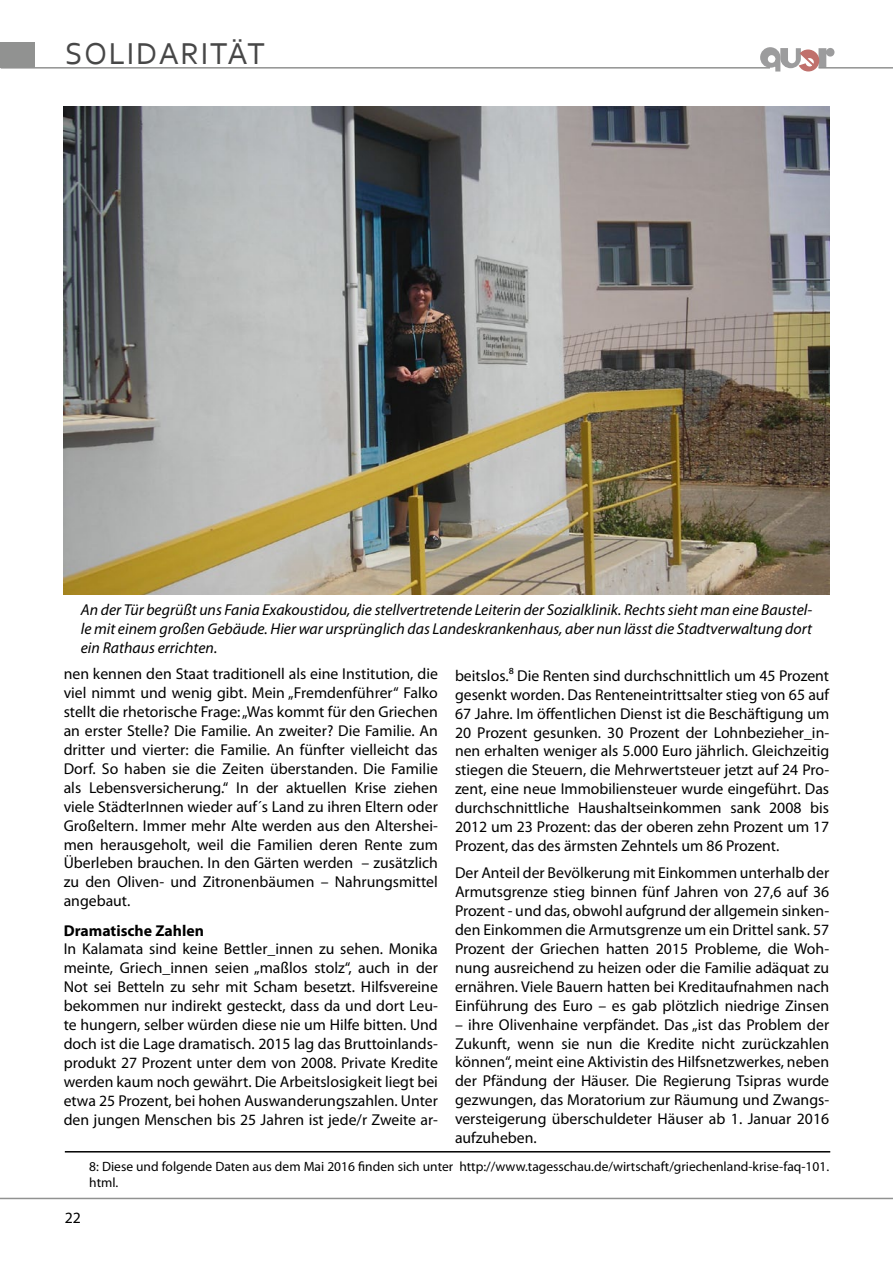
<style>
.page{position:relative;width:893px;height:1263px;background:#fff}
.page>*{position:absolute;margin:0;border:0;box-sizing:border-box;transform-origin:0 0}
.t1{font:31.65px "Corbel";color:#474747}
.t2{font:15.75px/18.9px "Myriad Pro";color:#000;text-align:justify}
.t3{font:italic 15.75px/18.9px "Myriad Pro";color:#000;text-align:justify}
.t4{font:700 15.75px "Myriad Pro";color:#000}
.t5{font:13.5px/16.2px "Myriad Pro";color:#000}
</style>
<div class="page">
<div style="left:0;top:42px;width:35px;height:26px;background:#919291"></div>
<svg style="left:760px;top:47px;width:74px;height:25px"></svg>
<hr style="left:1px;top:67px;width:769px;height:2px;background:#919291">
<hr style="left:819px;top:67px;width:74px;height:2px;background:#919291">
<hr style="left:0;top:1198px;width:893px;height:1px;background:#919291">
<img style="left:64px;top:107px;width:765px;height:487px">
<hr style="left:65px;top:1151px;width:765px;height:1px;background:#000">
<h1 class="t1" style="left:65px;top:34px;width:38px">SOLIDARIT</h1>
<h1 class="t1" style="left:227px;top:34px;width:38px">ÄT</h1>
<p class="t3" style="left:81px;top:600px;width:733px">An der Tür begrüßt uns Fania Exakoustidou, die stellvertretende Leiterin der Sozialklinik. Rechts sieht man eine Baustel&shy;le mit einem großen Gebäude. Hier war ursprünglich das Landeskrankenhaus, aber nun lässt die Stadtverwaltung dort ein Rathaus errichten.</p>
<p class="t2" style="left:64px;top:664px;width:376px">nen kennen den Staat traditionell als eine Institution, die viel nimmt und wenig gibt. Mein „Fremdenführer“ Falko stellt die rhetorische Frage: „Was kommt für den Griechen an erster Stelle? Die Familie. An zweiter? Die Familie. An dritter und vierter: die Familie. An fünfter vielleicht das Dorf. So haben sie die Zeiten überstanden. Die Familie als Lebensversicherung.“ In der aktuellen Krise ziehen viele StädterInnen wieder auf´s Land zu ihren Eltern oder Großeltern. Immer mehr Alte werden aus den Altershei&shy;men herausgeholt, weil die Familien deren Rente zum Überleben brauchen. In den Gärten werden – zusätzlich zu den Oliven- und Zitronenbäumen – Nahrungsmittel angebaut.</p>
<p class="t4" style="left:64px;top:920px;width:142px">Dramatische Zahlen</p>
<p class="t2" style="left:64px;top:939px;width:376px">In Kalamata sind keine Bettler_innen zu sehen. Monika meinte, Griech_innen seien „maßlos stolz“, auch in der Not sei Betteln zu sehr mit Scham besetzt. Hilfsvereine bekommen nur indirekt gesteckt, dass da und dort Leu&shy;te hungern, selber würden diese nie um Hilfe bitten. Und doch ist die Lage dramatisch. 2015 lag das Bruttoinlands&shy;produkt 27 Prozent unter dem von 2008. Private Kredite werden kaum noch gewährt. Die Arbeitslosigkeit liegt bei etwa 25 Prozent, bei hohen Auswanderungszahlen. Unter den jungen Menschen bis 25 Jahren ist jede/r Zweite ar-</p>
<p class="t2" style="left:455px;top:666px;width:376px">beitslos.⁸ Die Renten sind durchschnittlich um 45 Prozent gesenkt worden. Das Renteneintrittsalter stieg von 65 auf 67 Jahre. Im öffentlichen Dienst ist die Beschäftigung um 20 Prozent gesunken. 30 Prozent der Lohnbezieher_in&shy;nen erhalten weniger als 5.000 Euro jährlich. Gleichzeitig stiegen die Steuern, die Mehrwertsteuer jetzt auf 24 Pro&shy;zent, eine neue Immobiliensteuer wurde eingeführt. Das durchschnittliche Haushaltseinkommen sank 2008 bis 2012 um 23 Prozent: das der oberen zehn Prozent um 17<br>Prozent, das des ärmsten Zehntels um 86 Prozent.</p>
<p class="t2" style="left:455px;top:863px;width:376px">Der Anteil der Bevölkerung mit Einkommen unterhalb der Armutsgrenze stieg binnen fünf Jahren von 27,6 auf 36<br>Prozent - und das, obwohl aufgrund der allgemein sinken&shy;den Einkommen die Armutsgrenze um ein Drittel sank. 57<br>Prozent der Griechen hatten 2015 Probleme, die Woh&shy;nung ausreichend zu heizen oder die Familie adäquat zu ernähren. Viele Bauern hatten bei Kreditaufnahmen nach Einführung des Euro – es gab plötzlich niedrige Zinsen</p>
<p class="t2" style="left:455px;top:1015px;width:376px">– ihre Olivenhaine verpfändet. Das „ist das Problem der Zukunft, wenn sie nun die Kredite nicht zurückzahlen können“, meint eine Aktivistin des Hilfsnetzwerkes, neben der Pfändung der Häuser. Die Regierung Tsipras wurde gezwungen, das Moratorium zur Räumung und Zwangs&shy;versteigerung überschuldeter Häuser ab 1. Januar 2016 aufzuheben.</p>
<p class="t5" style="left:89px;top:1158px;width:741px">8: Diese und folgende Daten aus dem Mai 2016 finden sich unter http://www.tagesschau.de/wirtschaft/griechenland-krise-faq-101. html.</p>
<p class="t2" style="left:65px;top:1207px;width:18px">22</p>
</div>
